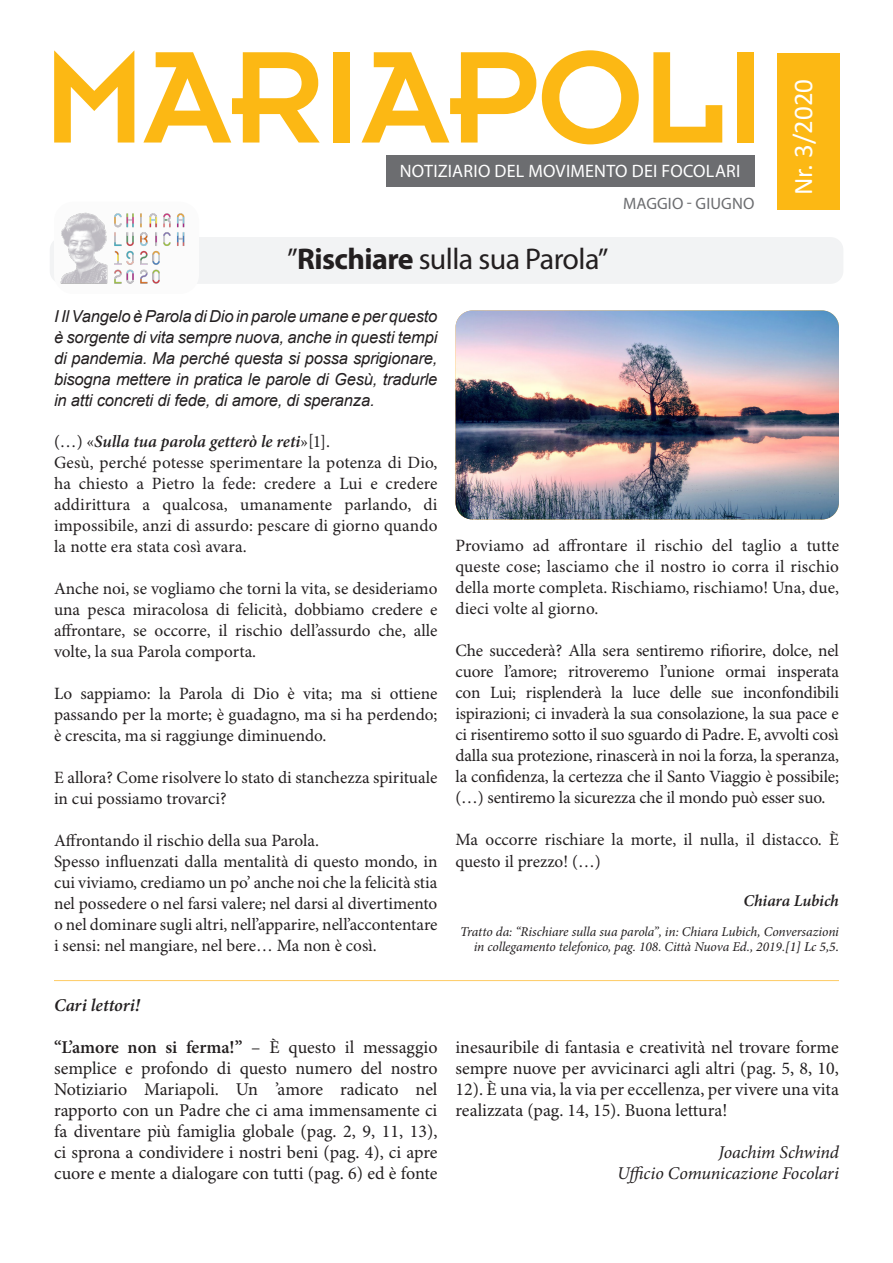
<style>
.page{position:relative;width:893px;height:1263px;background:#fff}
.page>*{position:absolute;margin:0;border:0;box-sizing:border-box;transform-origin:0 0}
.t1{font:143.7px "Insignia LT Std";letter-spacing:-.01em;color:#fcb814}
.Titel_arial_20{font:30px "Myriad Pro";letter-spacing:-.02em;color:#231f20}
.t2{font:27px "Calibri";color:#fff}
.t3{font:18px/21px "Minion Pro";color:#231f20;text-align:justify}
.t4{font:italic 18px "Minion Pro";letter-spacing:-.005em;color:#231f20}
.t5{font:18px "Myriad Pro";letter-spacing:.015em;color:#fff}
.t6{font:italic 600 18px "Minion Pro";color:#231f20}
.t7{font:17.25px/21px "Minion Pro";color:#231f20;text-align:justify}
.t8{font:italic 600 17.25px "Minion Pro";color:#231f20}
.Intro{font:italic 16.5px/21px "Arial";letter-spacing:-.01em;color:#231f20;text-align:justify}
.t9{font:16.5px "Myriad Pro";letter-spacing:.01em;color:#6c6d70}
.t10{font:italic 600 16.5px "Minion Pro";letter-spacing:-.01em;color:#231f20}
.t11{font:italic 13.5px/15px "Minion Pro";letter-spacing:-.01em;color:#231f20;text-align:right}
.s1{font-weight:700}
.s2{font-weight:400;font-style:normal}
.s3{font-weight:500}
.s4{font-weight:600}
</style>
<div class="page">
<div style="left:50px;top:237px;width:793px;height:47px;background:#f2f3f4;border-radius:13px"></div>
<div style="left:54px;top:202px;width:145px;height:92px;background:#fbfbfb;border-radius:19px"></div>
<hr style="left:54px;top:980px;width:785px;height:1px;background:#fecb64">
<img style="left:60px;top:212px;width:125px;height:72px">
<div style="left:777px;top:53px;width:63px;height:157px;background:#fcb814"></div>
<div style="left:386px;top:155px;width:368px;height:31px;background:#6c6d70"></div>
<img style="left:455px;top:310px;width:384px;height:209px">
<p class="t1" style="left:44px;top:24px;width:724px">MARIAPOLI</p>
<p class="t5" style="left:400px;top:160px;width:342px">NOTIZIARIO DEL MOVIMENTO DEI FOCOLARI</p>
<p class="t9" style="left:623px;top:193px;width:133px">MAGGIO - GIUGNO</p>
<p class="Titel_arial_20" style="left:287px;top:240px;width:323px">”<span class="s1">Rischiare</span> sulla sua Parola”</p>
<p class="t2" style="left:784px;top:195px;width:117px;rotate:-90deg">Nr. 3/2020</p>
<p class="Intro" style="left:54px;top:306px;width:385px">I Il Vangelo è Parola di Dio in parole umane e per questo è sorgente di vita sempre nuova, anche in questi tempi di pandemia. Ma perché questa si possa sprigionare, bisogna mettere in pratica le parole di Gesù, tradurle in atti concreti di fede, di amore, di speranza.</p>
<p class="t8" style="left:54px;top:429px;width:277px"><span class="s2">(…) «</span>Sulla tua parola getterò le reti<span class="s2">»[1].</span></p>
<p class="t7" style="left:54px;top:453px;width:385px">Gesù, perché potesse sperimentare la potenza di Dio, ha chiesto a Pietro la fede: credere a Lui e credere addirittura a qualcosa, umanamente parlando, di impossibile, anzi di assurdo: pescare di giorno quando la notte era stata così avara.</p>
<p class="t7" style="left:54px;top:579px;width:385px">Anche noi, se vogliamo che torni la vita, se desideriamo una pesca miracolosa di felicità, dobbiamo credere e affrontare, se occorre, il rischio dell’assurdo che, alle volte, la sua Parola comporta.</p>
<p class="t7" style="left:54px;top:684px;width:385px">Lo sappiamo: la Parola di Dio è vita; ma si ottiene passando per la morte; è guadagno, ma si ha perdendo; è crescita, ma si raggiunge diminuendo.</p>
<p class="t7" style="left:54px;top:768px;width:385px">E allora? Come risolvere lo stato di stanchezza spirituale in cui possiamo trovarci?</p>
<p class="t7" style="left:54px;top:831px;width:266px">Affrontando il rischio della sua Parola.</p>
<p class="t7" style="left:54px;top:852px;width:385px">Spesso influenzati dalla mentalità di questo mondo, in cui viviamo, crediamo un po’ anche noi che la felicità stia nel possedere o nel farsi valere; nel darsi al divertimento o nel dominare sugli altri, nell’apparire, nell’accontentare i sensi: nel mangiare, nel bere… Ma non è così.</p>
<p class="t7" style="left:455px;top:536px;width:385px">Proviamo ad affrontare il rischio del taglio a tutte queste cose; lasciamo che il nostro io corra il rischio della morte completa. Rischiamo, rischiamo! Una, due, dieci volte al giorno.</p>
<p class="t7" style="left:455px;top:641px;width:385px">Che succederà? Alla sera sentiremo rifiorire, dolce, nel cuore l’amore; ritroveremo l’unione ormai insperata con Lui; risplenderà la luce delle sue inconfondibili ispirazioni; ci invaderà la sua consolazione, la sua pace e ci risentiremo sotto il suo sguardo di Padre. E, avvolti così dalla sua protezione, rinascerà in noi la forza, la speranza, la confidenza, la certezza che il Santo Viaggio è possibile; (…) sentiremo la sicurezza che il mondo può esser suo.</p>
<p class="t7" style="left:455px;top:829px;width:385px;line-height:21.6px">Ma occorre rischiare la morte, il nulla, il distacco. È questo il prezzo! (…)</p>
<p class="t10" style="left:743px;top:889px;width:97px">Chiara Lubich</p>
<p class="t11" style="left:460px;top:924px;width:380px">Tratto da: “Rischiare sulla sua parola”, in: Chiara Lubich, Conversazioni in collegamento telefonico, pag. 108. Città Nuova Ed., 2019.<span class="s3">[1] Lc 5,5.</span></p>
<p class="t6" style="left:54px;top:993px;width:87px">Cari lettori!</p>
<p class="t3" style="left:54px;top:1038px;width:385px"><span class="s4">“L’amore non si ferma!”</span> – È questo il messaggio semplice e profondo di questo numero del nostro Notiziario Mariapoli. Un ’amore radicato nel rapporto con un Padre che ci ama immensamente ci fa diventare più famiglia globale (pag. 2, 9, 11, 13), ci sprona a condividere i nostri beni (pag. 4), ci apre cuore e mente a dialogare con tutti (pag. 6) ed è fonte</p>
<p class="t3" style="left:455px;top:1037px;width:385px">inesauribile di fantasia e creatività nel trovare forme sempre nuove per avvicinarci agli altri (pag. 5, 8, 10, 12). È una via, la via per eccellenza, per vivere una vita realizzata (pag. 14, 15). Buona lettura!</p>
<p class="t4" style="left:719px;top:1140px;width:122px">Joachim Schwind</p>
<p class="t4" style="left:617px;top:1161px;width:223px">Ufficio Comunicazione Focolari</p>
</div>
